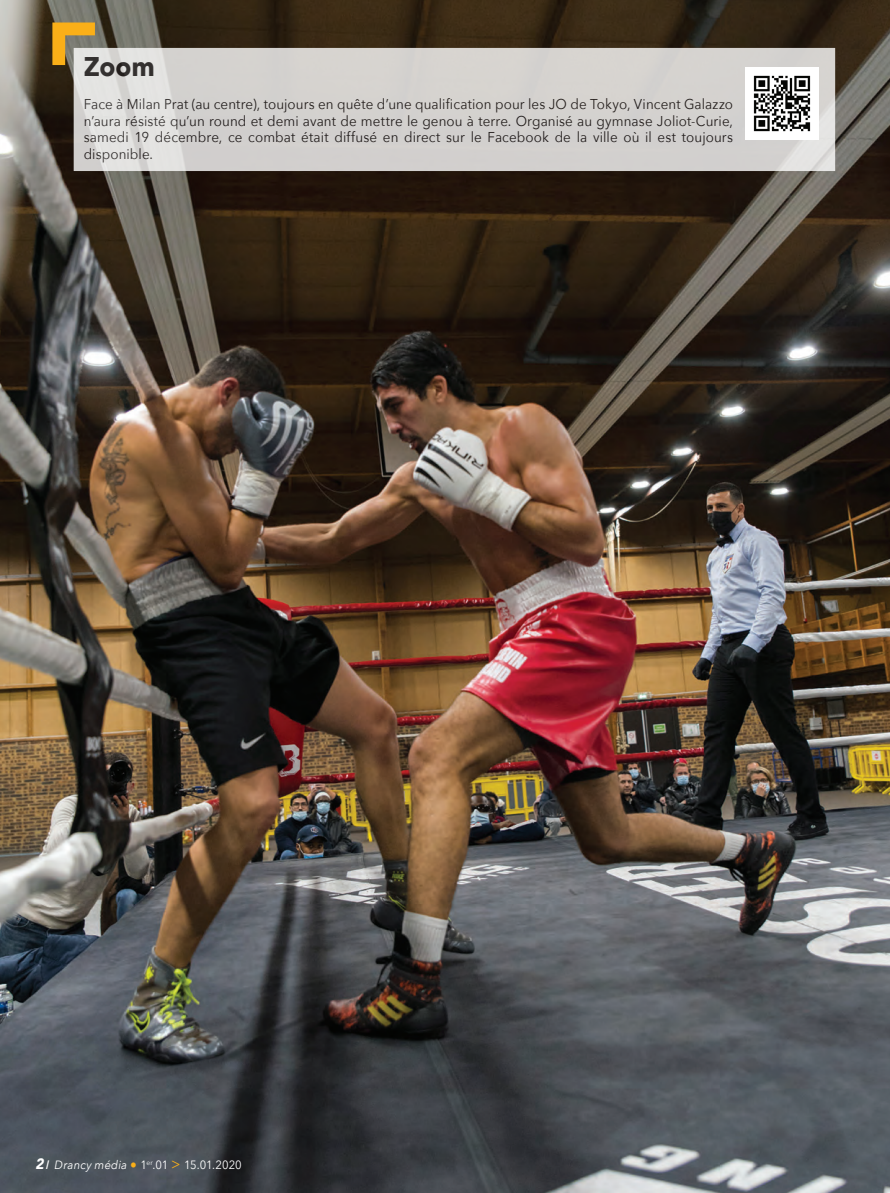
<style>
.page{position:relative;width:890px;height:1193px;background:#fff}
.page>*{position:absolute;margin:0;border:0;box-sizing:border-box;transform-origin:0 0}
.t1{font:700 27px "Avenir Next";color:#231f20;scale:.94 1}
.t2{font:14.25px/16.5px "Avenir Next";letter-spacing:.005em;color:#231f20;text-align:justify;scale:.94 1}
.t3{font:12px "Avenir Next";letter-spacing:-.01em;color:#fff;scale:.94 1}
.s1{font-family:"Avenir";font-weight:900;font-style:italic;font-size:15px}
.s2{font-family:"Arial";font-weight:700}
.s3{font-style:italic}
.s4{font-size:14.25px;color:#faaf18}
.s5{font-size:15px;color:#faaf18}
</style>
<div class="page">
<img style="left:0;top:0;width:890px;height:1193px">
<svg style="left:52px;top:23px;width:43px;height:42px"></svg>
<svg style="left:77px;top:51px;width:755px;height:117px;background:#d5d3d1"></svg>
<div style="left:74px;top:48px;width:761px;height:123px;border:2px solid #fff"></div>
<img style="left:745px;top:67px;width:73px;height:72px">
<h1 class="t1" style="left:84px;top:44px;width:77px">Zoom</h1>
<p class="t2" style="left:84px;top:96px;width:692px">Face à Milan Prat (au centre), toujours en quête d’une qualification pour les JO de Tokyo, Vincent Galazzo n’aura résisté qu’un round et demi avant de mettre le genou à terre. Organisé au gymnase Joliot-Curie, samedi 19 décembre, ce combat était diffusé en direct sur le Facebook de la ville où il est toujours disponible.</p>
<p class="t3" style="left:35px;top:1154px;width:221px"><span class="s1">2</span> <span class="s2">/</span> <span class="s3">Drancy média</span> <span class="s4">•</span> 1<sup>er</sup>.01 <span class="s5">&gt;</span> 15.01.2020</p>
</div>
